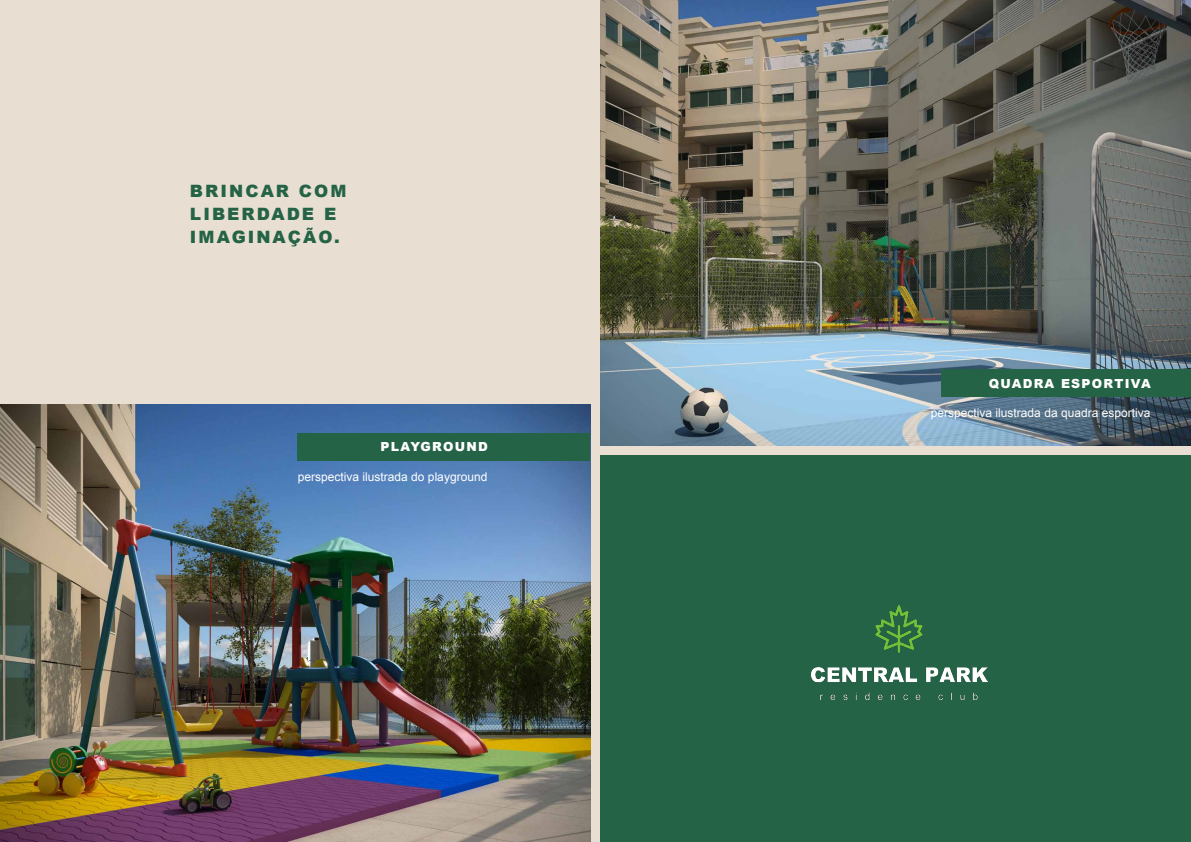
<style>
.page{position:relative;width:1191px;height:842px;background:#e8dfd2}
.page>*{position:absolute;margin:0;border:0;box-sizing:border-box;transform-origin:0 0}
.t1{font:900 17px/23px "Arial";letter-spacing:.12em;color:#256347}
.t2{font:900 12.5px "Arial";letter-spacing:.1em;color:#fff}
.t3{font:12px "Arial";color:#fff}
</style>
<div class="page">
<img style="left:0;top:405px;width:590px;height:437px">
<img style="left:601px;top:0;width:590px;height:445px">
<div style="left:298px;top:433px;width:292px;height:28px;background:#256347"></div>
<div style="left:941px;top:369px;width:250px;height:28px;background:#256347"></div>
<div style="left:601px;top:456px;width:590px;height:386px;background:#256347"></div>
<img style="left:811px;top:606px;width:176px;height:93px">
<h1 class="t1" style="left:190px;top:179px;width:158px">BRINCAR COM<br>LIBERDADE E<br>IMAGINAÇÃO.</h1>
<p class="t2" style="left:380px;top:438px;width:109px">PLAYGROUND</p>
<p class="t3" style="left:298px;top:468px;width:191px">perspectiva ilustrada do playground</p>
<p class="t2" style="left:988px;top:374px;width:163px">QUADRA ESPORTIVA</p>
<p class="t3" style="left:931px;top:405px;width:221px">perspectiva ilustrada da quadra esportiva</p>
</div>
